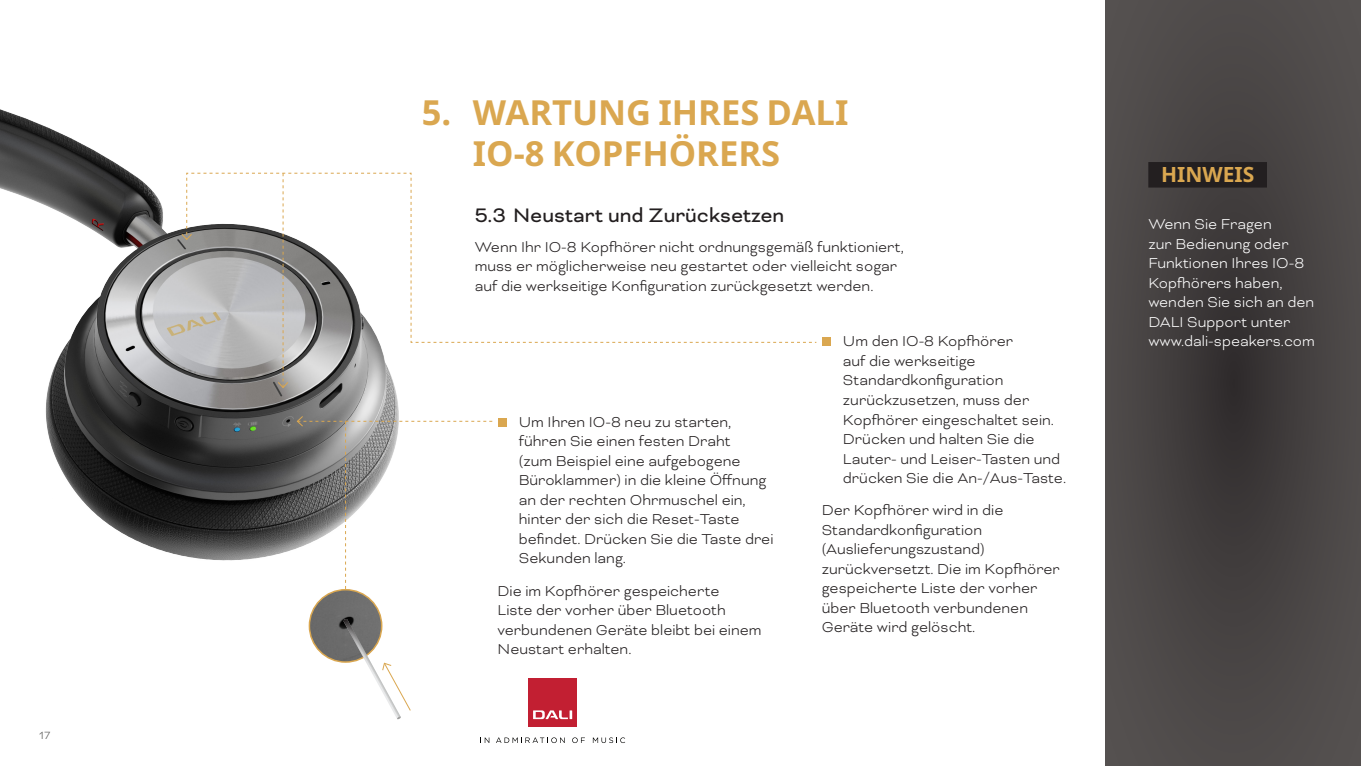
<style>
.page{position:relative;width:1361px;height:766px;background:#fff}
.page>*{position:absolute;margin:0;border:0;box-sizing:border-box;transform-origin:0 0}
.Heading_Level_1_EN_not_in_ToC{font:700 34.5px/41.4px "Noto Sans";color:#daa750;text-align:center}
.Heading_Level_2{font:22.5px "Bicyclette";color:#231f20}
.Note_Heading{font:700 21px "Noto Sans";color:#daa750}
.Body{font:300 16.5px/19.5px "Bicyclette";color:#231f20}
.Body_List{font:300 16.5px/19.5px "Bicyclette";color:#231f20}
.Note_Body{font:300 16.5px/19.5px "Bicyclette";color:#fff}
.t1{font:300 12px "Bicyclette";color:#575756}
</style>
<div class="page">
<svg style="left:1106px;top:0;width:255px;height:765px;background:#484444"></svg>
<img style="left:0;top:109px;width:399px;height:488px">
<img style="left:309px;top:589px;width:73px;height:73px;border-radius:36px">
<div style="left:309px;top:588px;width:73px;height:74px;border:2px solid #daa750;border-radius:50%"></div>
<svg style="left:181px;top:173px;width:631px;height:215px"></svg>
<svg style="left:296px;top:415px;width:196px;height:173px"></svg>
<div style="left:1148px;top:162px;width:119px;height:25px;background:#231f20"></div>
<div style="left:497px;top:417px;width:9px;height:9px;background:#daa750"></div>
<div style="left:821px;top:337px;width:9px;height:9px;background:#daa750"></div>
<div style="left:529px;top:678px;width:48px;height:48px;background:#c21f32"></div>
<svg style="left:533px;top:710px;width:39px;height:9px"></svg>
<svg style="left:480px;top:737px;width:9px;height:5px"></svg>
<svg style="left:496px;top:737px;width:69px;height:5px"></svg>
<svg style="left:572px;top:737px;width:13px;height:5px"></svg>
<svg style="left:593px;top:737px;width:32px;height:5px"></svg>
<svg style="left:343px;top:618px;width:68px;height:101px"></svg>
<p class="t1" style="left:39px;top:728px;width:13px">17</p>
<p class="Heading_Level_1_EN_not_in_ToC" style="left:422px;top:90px;width:428px">5. WARTUNG IHRES DALI<br>IO-8 KOPFHÖRERS</p>
<p class="Heading_Level_2" style="left:475px;top:202px;width:311px">5.3 Neustart und Zurücksetzen</p>
<p class="Body" style="left:475px;top:237px;width:430px">Wenn Ihr IO-8 Kopfhörer nicht ordnungsgemäß funktioniert, muss er möglicherweise neu gestartet oder vielleicht sogar auf die werkseitige Konfiguration zurückgesetzt werden.</p>
<p class="Body_List" style="left:519px;top:411px;width:256px">Um Ihren IO-8 neu zu starten, führen Sie einen festen Draht<br>(zum Beispiel eine aufgebogene<br>Büroklammer) in die kleine Öffnung an der rechten Ohrmuschel ein, hinter der sich die Reset-Taste befindet. Drücken Sie die Taste drei<br>Sekunden lang.</p>
<p class="Body" style="left:497px;top:580px;width:265px">Die im Kopfhörer gespeicherte<br>Liste der vorher über Bluetooth verbundenen Geräte bleibt bei einem<br>Neustart erhalten.</p>
<p class="Body_List" style="left:843px;top:331px;width:225px">Um den IO-8 Kopfhörer<br>auf die werkseitige<br>Standardkonfiguration zurückzusetzen, muss der<br>Kopfhörer eingeschaltet sein.<br>Drücken und halten Sie die<br>Lauter- und Leiser-Tasten und drücken Sie die An-/Aus-Taste.</p>
<p class="Body" style="left:821px;top:500px;width:240px">Der Kopfhörer wird in die<br>Standardkonfiguration (Auslieferungszustand) zurückversetzt. Die im Kopfhörer gespeicherte Liste der vorher über Bluetooth verbundenen<br>Geräte wird gelöscht.</p>
<p class="Note_Heading" style="left:1161px;top:160px;width:95px">HINWEIS</p>
<p class="Note_Body" style="left:1148px;top:214px;width:168px">Wenn Sie Fragen<br>zur Bedienung oder<br>Funktionen Ihres IO-8<br>Kopfhörers haben, wenden Sie sich an den<br>DALI Support unter www.dali-speakers.com</p>
</div>
